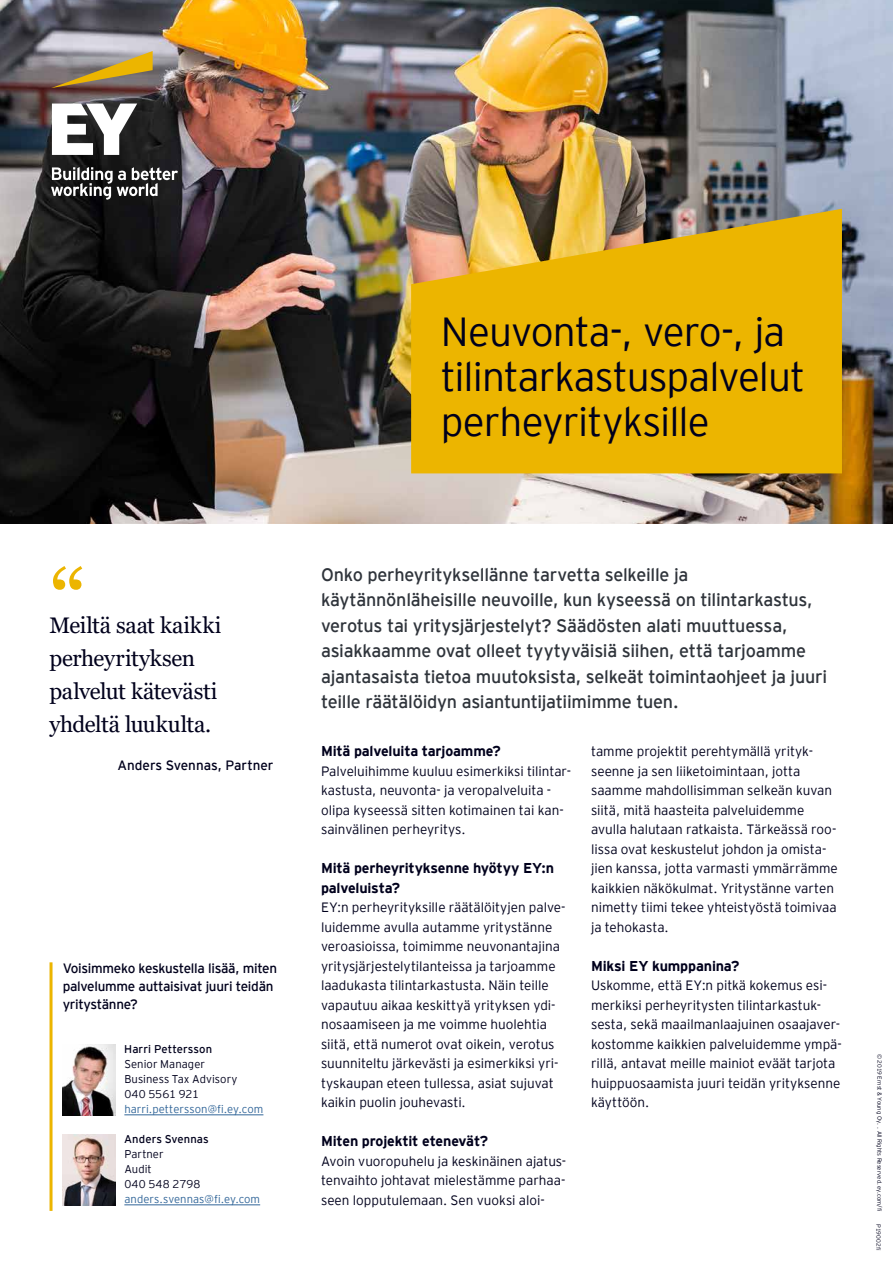
<style>
.page{position:relative;width:893px;height:1263px;background:#fff}
.page>*{position:absolute;margin:0;border:0;box-sizing:border-box;transform-origin:0 0}
.t1{font:90px "Georgia";color:#ecb500}
.t2{font:300 40.5px/45px "EY Interstate";letter-spacing:-.025em;color:#00001c}
.t3{font:22.5px/33px "Georgia";letter-spacing:-.015em;color:#00001c}
.t4{font:18px/25.5px "EY Interstate";letter-spacing:-.015em;color:#2f343b}
.t5{font:700 14.25px/19.5px "EY Interstate";letter-spacing:-.015em;color:#00001c}
.t6{font:300 13.5px/19.5px "EY Interstate";letter-spacing:-.005em;color:#00001c}
.t7{font:13.5px/18px "EY Interstate";letter-spacing:-.02em;color:#00001c}
.t8{font:13.5px "EY Interstate";color:#00001c}
.t9{font:300 11.25px/15px "EY Interstate";letter-spacing:.005em;color:#00001c}
.t10{font:300 11.25px "EY Interstate";letter-spacing:.005em;color:#326699}
.t11{font:11.25px "EY Interstate";letter-spacing:.005em;color:#00001c}
.t12{font:300 6px "EY Interstate";letter-spacing:.005em;color:#00001c}
</style>
<div class="page">
<img style="left:0;top:0;width:893px;height:523px">
<svg style="left:411px;top:209px;width:431px;height:264px;background:#e3b00e"></svg>
<svg style="left:51px;top:51px;width:102px;height:37px;background:#a18d62"></svg>
<svg style="left:51px;top:104px;width:127px;height:96px"></svg>
<hr style="left:50px;top:962px;width:3px;height:249px;background:#ecb500">
<hr style="left:124px;top:1114px;width:139px;height:1px;background:#326699">
<hr style="left:124px;top:1204px;width:136px;height:1px;background:#326699">
<img style="left:63px;top:1044px;width:53px;height:72px">
<img style="left:63px;top:1134px;width:53px;height:72px">
<h2 class="t2" style="left:441px;top:307px;width:366px">Neuvonta-, vero-, ja tilintarkastuspalvelut perheyrityksille</h2>
<h1 class="t1" style="left:50px;top:548px;width:38px">“</h1>
<h3 class="t3" style="left:50px;top:609px;width:173px">Meiltä saat kaikki perheyrityksen palvelut kätevästi yhdeltä luukulta.</h3>
<p class="t8" style="left:117px;top:755px;width:158px">Anders Svennas, Partner</p>
<p class="t7" style="left:63px;top:958px;width:216px">Voisimmeko keskustella lisää, miten palvelumme auttaisivat juuri teidän yritystänne?</p>
<p class="t11" style="left:124px;top:1041px;width:89px">Harri Pettersson</p>
<p class="t9" style="left:124px;top:1056px;width:115px">Senior Manager<br>Business Tax Advisory<br>040 5561 921</p>
<p class="t10" style="left:124px;top:1101px;width:141px">harri.pettersson@fi.ey.com</p>
<p class="t11" style="left:124px;top:1131px;width:86px">Anders Svennas</p>
<p class="t9" style="left:124px;top:1146px;width:78px">Partner<br>Audit<br>040 548 2798</p>
<p class="t10" style="left:124px;top:1191px;width:137px">anders.svennas@fi.ey.com</p>
<p class="t4" style="left:321px;top:560px;width:508px">Onko perheyrityksellänne tarvetta selkeille ja käytännönläheisille neuvoille, kun kyseessä on tilintarkastus, verotus tai yritysjärjestelyt? Säädösten alati muuttuessa, asiakkaamme ovat olleet tyytyväisiä siihen, että tarjoamme ajantasaista tietoa muutoksista, selkeät toimintaohjeet ja juuri teille räätälöidyn asiantuntijatiimimme tuen.</p>
<p class="t5" style="left:321px;top:740px;width:181px">Mitä palveluita tarjoamme?</p>
<p class="t6" style="left:321px;top:760px;width:252px">Palveluihimme kuuluu esimerkiksi tilintar&shy;kastusta, neuvonta- ja veropalveluita - olipa kyseessä sitten kotimainen tai kan&shy;sainvälinen perheyritys.</p>
<p class="t5" style="left:321px;top:857px;width:235px">Mitä perheyrityksenne hyötyy EY:n palveluista?</p>
<p class="t6" style="left:321px;top:897px;width:246px">EY:n perheyrityksille räätälöityjen palve&shy;luidemme avulla autamme yritystänne veroasioissa, toimimme neuvonantajina yritysjärjestelytilanteissa ja tarjoamme laadukasta tilintarkastusta. Näin teille vapautuu aikaa keskittyä yrityksen ydi&shy;nosaamiseen ja me voimme huolehtia siitä, että numerot ovat oikein, verotus suunniteltu järkevästi ja esimerkiksi yri&shy;tyskaupan eteen tullessa, asiat sujuvat kaikin puolin jouhevasti.</p>
<p class="t5" style="left:321px;top:1130px;width:169px">Miten projektit etenevät?</p>
<p class="t6" style="left:321px;top:1150px;width:247px;text-align:justify">Avoin vuoropuhelu ja keskinäinen ajatus&shy;tenvaihto johtavat mielestämme parhaa&shy;seen lopputulemaan. Sen vuoksi aloi-</p>
<p class="t6" style="left:591px;top:741px;width:248px">tamme projektit perehtymällä yrityk&shy;seenne ja sen liiketoimintaan, jotta saamme mahdollisimman selkeän kuvan siitä, mitä haasteita palveluidemme avulla halutaan ratkaista. Tärkeässä roo&shy;lissa ovat keskustelut johdon ja omista&shy;jien kanssa, jotta varmasti ymmärrämme kaikkien näkökulmat. Yritystänne varten nimetty tiimi tekee yhteistyöstä toimivaa ja tehokasta.</p>
<p class="t5" style="left:591px;top:955px;width:150px">Miksi EY kumppanina?</p>
<p class="t6" style="left:591px;top:975px;width:252px">Uskomme, että EY:n pitkä kokemus esi&shy;merkiksi perheyritysten tilintarkastuk&shy;sesta, sekä maailmanlaajuinen osaajaver&shy;kostomme kaikkien palveluidemme ympä&shy;rillä, antavat meille mainiot eväät tarjota huippuosaamista juuri teidän yrityksenne käyttöön.</p>
<p class="t12" style="left:884px;top:1054px;width:159px;rotate:90deg">© 2019 Ernst &amp; Young Oy. . All Rights Reserved. ey.com/fi</p>
<p class="t12" style="left:883px;top:1224px;width:28px;rotate:90deg">P19002fi</p>
</div>
